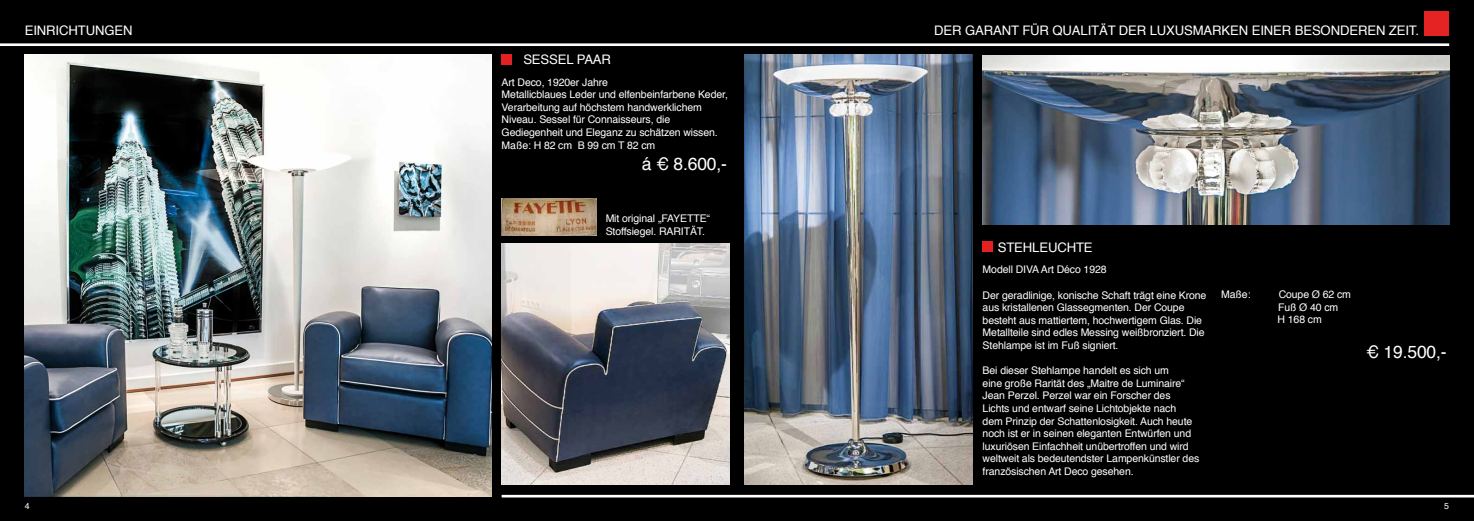
<style>
.page{position:relative;width:1474px;height:521px;background:#fff}
.page>*{position:absolute;margin:0;border:0;box-sizing:border-box;transform-origin:0 0}
.t1{font:17.5px "Helvetica";letter-spacing:-.01em;color:#fff}
.t2{font:13.12px "Helvetica";letter-spacing:-.01em;color:#fff}
.t3{font:10.5px/12.6px "Helvetica";letter-spacing:-.01em;color:#fff}
.t4{font:8.75px "Helvetica";color:#fff}
</style>
<div class="page">
<div style="left:0;top:0;width:1473px;height:521px;background:#000"></div>
<img style="left:25px;top:55px;width:466px;height:441px">
<hr style="left:0;top:43px;width:1449px;height:3px;background:#fff">
<div style="left:1424px;top:11px;width:25px;height:25px;background:#e42322"></div>
<div style="left:501px;top:55px;width:11px;height:10px;background:#e32122"></div>
<img style="left:501px;top:244px;width:228px;height:240px">
<img style="left:501px;top:198px;width:95px;height:37px">
<hr style="left:501px;top:495px;width:972px;height:2px;background:#fff">
<img style="left:982px;top:55px;width:467px;height:170px">
<img style="left:744px;top:55px;width:228px;height:429px">
<div style="left:982px;top:242px;width:10px;height:10px;background:#e32122"></div>
<p class="t2" style="left:25px;top:20px;width:109px">einrichtungen</p>
<p class="t2" style="left:934px;top:21px;width:41px">DER GARANT</p>
<p class="t2" style="left:1022px;top:21px;width:58px">FÜR QUALIT</p>
<p class="t2" style="left:1099px;top:21px;width:96px">ÄT DER LUXUSMAR</p>
<p class="t2" style="left:1221px;top:21px;width:39px">KEN EINER</p>
<p class="t2" style="left:1294px;top:21px;width:10px">BESON</p>
<p class="t2" style="left:1339px;top:21px;width:19px">DEREN</p>
<p class="t2" style="left:1388px;top:21px;width:8px">ZEIT</p>
<p class="t2" style="left:1415px;top:21px;width:5px">.</p>
<p class="t2" style="left:523px;top:50px;width:89px">sessel paar</p>
<p class="t3" style="left:501px;top:76px;width:228px">Art Deco, 1920er Jahre<br>Metallicblaues Leder und elfenbeinfarbene Keder, Verarbeitung auf höchstem handwerklichem Niveau. Sessel für Connaisseurs, die Gediegenheit und Eleganz zu schätzen wissen.<br>Maße: H 82 cm B 99 cm T 82 cm</p>
<h1 class="t1" style="left:641px;top:150px;width:87px">á € 8.600,-</h1>
<p class="t3" style="left:605px;top:213px;width:106px">Mit original „FAYETTE“<br>Stoffsiegel. RARITÄT.</p>
<p class="t2" style="left:997px;top:237px;width:96px">Stehleuchte</p>
<p class="t3" style="left:982px;top:264px;width:125px">Modell DIVA Art Déco 1928</p>
<p class="t3" style="left:982px;top:289px;width:225px">Der geradlinige, konische Schaft trägt eine Krone aus kristallenen Glassegmenten. Der Coupe besteht aus mattiertem, hochwertigem Glas. Die Metallteile sind edles Messing weißbronziert. Die Stehlampe ist im Fuß signiert.</p>
<p class="t3" style="left:982px;top:364px;width:218px">Bei dieser Stehlampe handelt es sich um<br>eine große Rarität des „Maitre de Luminaire“ Jean Perzel. Perzel war ein Forscher des Lichts und entwarf seine Lichtobjekte nach<br>dem Prinzip der Schattenlosigkeit. Auch heute noch ist er in seinen eleganten Entwürfen und luxuriösen Einfachheit unübertroffen und wird weltweit als bedeutendster Lampenkünstler des französischen Art Deco gesehen.</p>
<p class="t3" style="left:1221px;top:289px;width:31px">Maße:</p>
<p class="t3" style="left:1277px;top:289px;width:75px">Coupe Ø 62 cm<br>Fuß Ø 40 cm<br>H 168 cm</p>
<h1 class="t1" style="left:1365px;top:339px;width:82px">€ 19.500,-</h1>
<p class="t4" style="left:25px;top:499px;width:6px">4</p>
<p class="t4" style="left:1444px;top:499px;width:6px">5</p>
</div>
